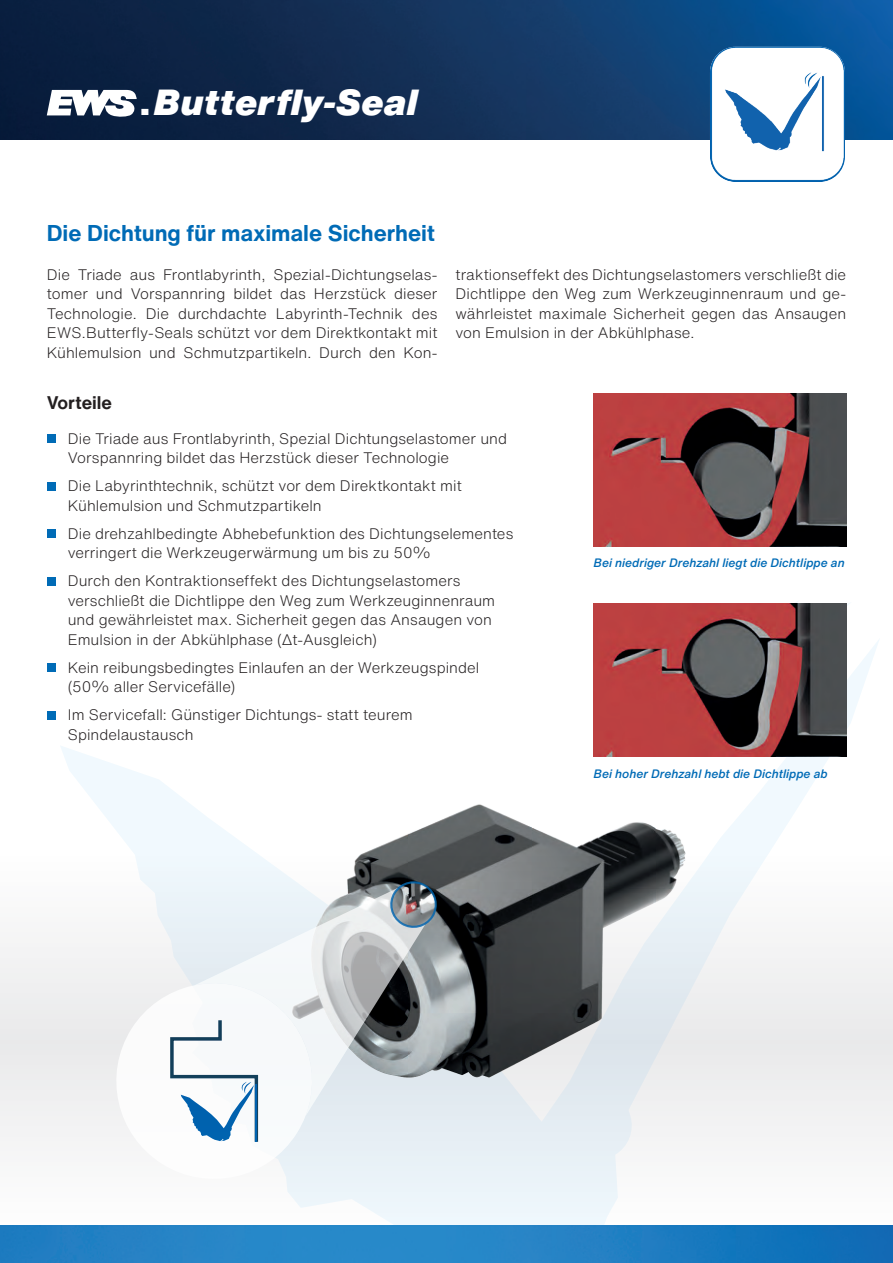
<style>
.page{position:relative;width:893px;height:1263px;background:#fff}
.page>*{position:absolute;margin:0;border:0;box-sizing:border-box;transform-origin:0 0}
.t1{font:italic 900 35.7px "Helvetica Now Text";color:#fff}
.t2{font:700 22.5px "Helvetica Now Text";color:#006bb6}
.t3{font:700 18px "Helvetica Now Text";color:#231f20}
.t4{font:300 15px/19.5px "Helvetica Now Text";letter-spacing:.005em;color:#231f20}
.t5{font:italic 500 12px "Helvetica Now Text";color:#006bb6}
.s1{font-style:normal;font-size:31.8px}
</style>
<div class="page">
<img style="left:0;top:0;width:893px;height:140px">
<svg style="left:743px;top:601px;width:107px;height:5px"></svg>
<svg style="left:61px;top:640px;width:818px;height:162px"></svg>
<svg style="left:47px;top:90px;width:90px;height:28px"></svg>
<img style="left:593px;top:604px;width:254px;height:153px">
<img style="left:593px;top:393px;width:254px;height:153px">
<img style="left:287px;top:767px;width:552px;height:35px">
<img style="left:710px;top:47px;width:135px;height:135px">
<svg style="left:0;top:802px;width:893px;height:461px"></svg>
<div style="left:47px;top:434px;width:9px;height:9px;background:#006bb6"></div>
<div style="left:47px;top:482px;width:9px;height:9px;background:#006bb6"></div>
<div style="left:47px;top:529px;width:9px;height:9px;background:#006bb6"></div>
<div style="left:47px;top:577px;width:9px;height:9px;background:#006bb6"></div>
<div style="left:47px;top:663px;width:9px;height:9px;background:#006bb6"></div>
<div style="left:47px;top:711px;width:9px;height:9px;background:#006bb6"></div>
<h1 class="t1" style="left:140px;top:76px;width:279px"><span class="s1">.</span>Butterfly-Seal</h1>
<h2 class="t2" style="left:47px;top:216px;width:389px">Die Dichtung für maximale Sicherheit</h2>
<p class="t4" style="left:47px;top:264px;width:392px;text-align:justify">Die Triade aus Frontlabyrinth, Spezial-Dichtungselas&shy;tomer und Vorspannring bildet das Herzstück dieser Technologie. Die durchdachte Labyrinth-Technik des EWS.Butterfly-Seals schützt vor dem Direktkontakt mit Kühlemulsion und Schmutzpartikeln. Durch den Kon-</p>
<p class="t4" style="left:455px;top:264px;width:392px;text-align:justify">traktionseffekt des Dichtungselastomers verschließt die Dichtlippe den Weg zum Werkzeuginnenraum und ge&shy;währleistet maximale Sicherheit gegen das Ansaugen von Emulsion in der Abkühlphase.</p>
<p class="t3" style="left:47px;top:389px;width:67px">Vorteile</p>
<p class="t4" style="left:68px;top:428px;width:441px">Die Triade aus Frontlabyrinth, Spezial Dichtungselastomer und<br>Vorspannring bildet das Herzstück dieser Technologie</p>
<p class="t4" style="left:68px;top:476px;width:396px">Die Labyrinthtechnik, schützt vor dem Direktkontakt mit<br>Kühlemulsion und Schmutzpartikeln</p>
<p class="t4" style="left:68px;top:523px;width:447px">Die drehzahlbedingte Abhebefunktion des Dichtungselementes verringert die Werkzeugerwärmung um bis zu 50%</p>
<p class="t4" style="left:68px;top:571px;width:429px">Durch den Kontraktionseffekt des Dichtungselastomers verschließt die Dichtlippe den Weg zum Werkzeuginnenraum und gewährleistet max. Sicherheit gegen das Ansaugen von Emulsion in der Abkühlphase (∆t-Ausgleich)</p>
<p class="t4" style="left:68px;top:657px;width:413px">Kein reibungsbedingtes Einlaufen an der Werkzeugspindel (50% aller Servicefälle)</p>
<p class="t4" style="left:68px;top:705px;width:346px">Im Servicefall: Günstiger Dichtungs- statt teurem<br>Spindelaustausch</p>
<p class="t5" style="left:593px;top:764px;width:236px">Bei hoher Drehzahl hebt die Dichtlippe ab</p>
<p class="t5" style="left:593px;top:554px;width:253px">Bei niedriger Drehzahl liegt die Dichtlippe an</p>
</div>
